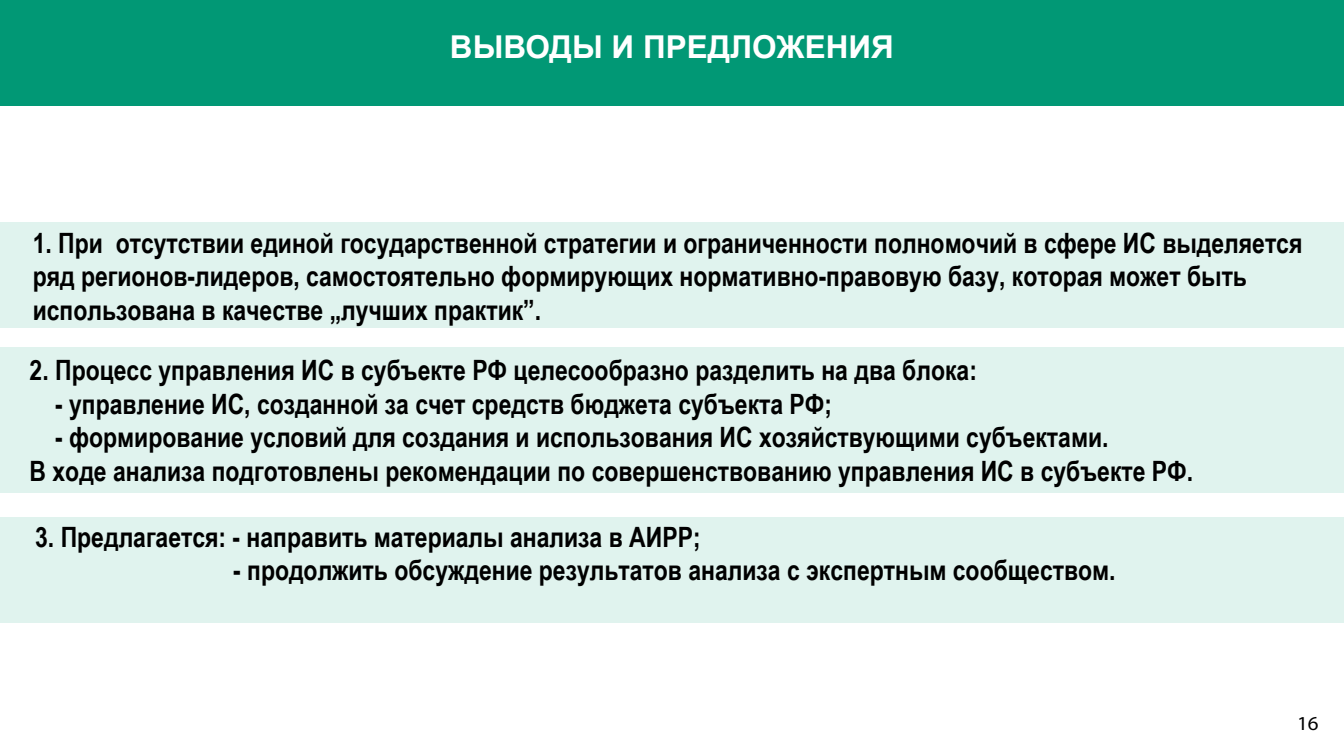
<style>
.page{position:relative;width:1344px;height:756px;background:#fff}
.page>*{position:absolute;margin:0;border:0;box-sizing:border-box;transform-origin:0 0}
.t1{font:700 31.5px "Arial";color:#fff}
.t2{font:700 28px/33.6px "Arial Narrow";color:#000}
.t3{font:19.81px "Myriad Pro";color:#000;scale:1.06 1}
</style>
<div class="page">
<div style="left:0;top:517px;width:1344px;height:106px;background:#e0f3ee"></div>
<div style="left:0;top:348px;width:1344px;height:145px;background:#e0f3ee"></div>
<div style="left:0;top:222px;width:1344px;height:106px;background:#e0f3ee"></div>
<div style="left:0;top:0;width:1344px;height:106px;background:#019875"></div>
<p class="t1" style="left:450px;top:26px;width:445px">ВЫВОДЫ И ПРЕДЛОЖЕНИЯ</p>
<p class="t2" style="left:33px;top:225px;width:1271px">1. При отсутствии единой государственной стратегии и ограниченности полномочий в сфере ИС выделяется ряд регионов-лидеров, самостоятельно формирующих нормативно-правовую базу, которая может быть использована в качестве „лучших практик”.</p>
<p class="t2" style="left:30px;top:352px;width:949px">2. Процесс управления ИС в субъекте РФ целесообразно разделить на два блока:</p>
<p class="t2" style="left:55px;top:386px;width:778px">- управление ИС, созданной за счет средств бюджета субъекта РФ;</p>
<p class="t2" style="left:30px;top:419px;width:1165px;text-indent:26px">- формирование условий для создания и использования ИС хозяйствующими субъектами.<br>В ходе анализа подготовлены рекомендации по совершенствованию управления ИС в субъекте РФ.</p>
<p class="t2" style="left:35px;top:519px;width:667px">3. Предлагается: - направить материалы анализа в АИРР;</p>
<p class="t2" style="left:233px;top:552px;width:884px">- продолжить обсуждение результатов анализа с экспертным сообществом.</p>
<p class="t3" style="left:1297px;top:711px;width:22px">16</p>
</div>
